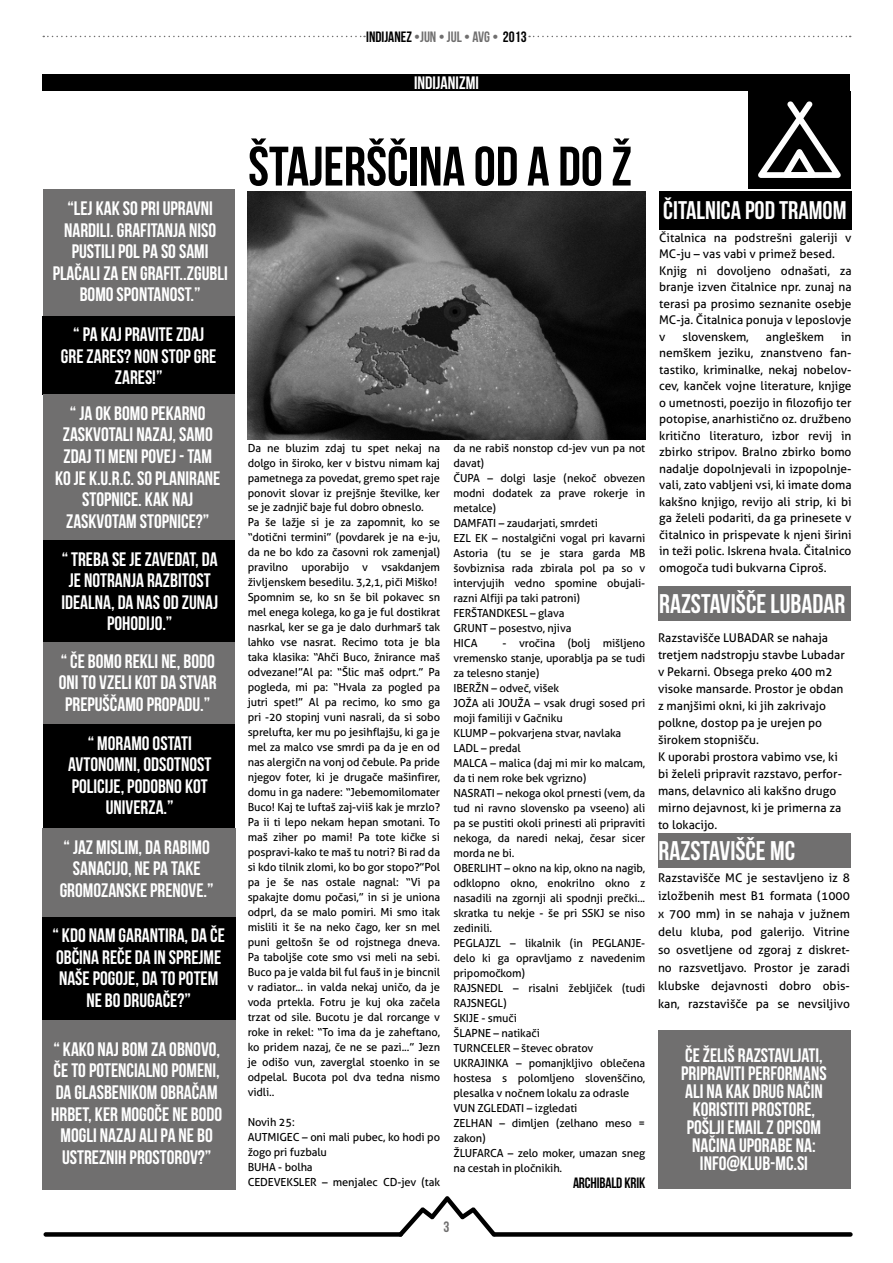
<style>
.page{position:relative;width:893px;height:1263px;background:#fff}
.page>*{position:absolute;margin:0;border:0;box-sizing:border-box;transform-origin:0 0}
.t1{font:55.5px "Bebas Neue";color:#000}
.t2{font:27px "Bebas Neue";color:#fff}
.t3{font:25.5px "Bebas Neue";color:#fff}
.t4{font:19.5px/21.6px "Bebas Neue";color:#fff;text-align:center}
.t5{font:18px "Bebas Neue";color:#fff}
.t6{font:15px "Bebas Neue";color:#000}
.t7{font:15px "Bebas Neue";color:#706f6f}
.t8{font:12px/16.5px "Aller";color:#000}
.t9{font:11.1px/15px "Aller";letter-spacing:-.01em;color:#000}
.s1{color:#706f6f}
</style>
<div class="page">
<svg style="left:43px;top:36px;width:322px;height:1px"></svg>
<svg style="left:529px;top:36px;width:322px;height:1px"></svg>
<svg style="left:400px;top:1196px;width:95px;height:41px"></svg>
<div style="left:44px;top:1232px;width:359px;height:5px;background:#000;border-radius:2px"></div>
<div style="left:493px;top:1232px;width:360px;height:5px;background:#000;border-radius:2px"></div>
<div style="left:43px;top:74px;width:807px;height:17px;background:#000"></div>
<div style="left:658px;top:1030px;width:192px;height:158px;background:#706f6f"></div>
<div style="left:659px;top:191px;width:192px;height:39px;background:#000"></div>
<div style="left:658px;top:586px;width:192px;height:34px;background:#706f6f"></div>
<div style="left:659px;top:833px;width:192px;height:34px;background:#706f6f"></div>
<div style="left:748px;top:91px;width:102px;height:98px;background:#000"></div>
<svg style="left:758px;top:101px;width:83px;height:77px"></svg>
<img style="left:248px;top:192px;width:397px;height:248px">
<div style="left:44px;top:530px;width:191px;height:114px;background:#000"></div>
<div style="left:44px;top:724px;width:191px;height:104px;background:#000"></div>
<div style="left:42px;top:917px;width:194px;height:103px;background:#000"></div>
<div style="left:42px;top:316px;width:193px;height:78px;background:#000"></div>
<div style="left:44px;top:642px;width:191px;height:82px;background:#706f6f"></div>
<div style="left:42px;top:828px;width:194px;height:89px;background:#706f6f"></div>
<div style="left:42px;top:1020px;width:194px;height:169px;background:#706f6f"></div>
<div style="left:44px;top:394px;width:191px;height:145px;background:#706f6f"></div>
<div style="left:44px;top:190px;width:191px;height:126px;background:#706f6f"></div>
<h3 class="t4" style="left:53px;top:197px;width:177px">“LEJ KAK SO PRI UPRAVNI<br>NARDILI. GRAFITANJA NISO<br>PUSTILI POL PA SO SAMI<br>PLAČALI ZA EN GRAFIT..ZGUBLI<br>BOMO SPONTANOST.”</h3>
<h3 class="t4" style="left:61px;top:323px;width:157px">“ PA KAJ PRAVITE ZDAJ<br>GRE ZARES? NON STOP GRE<br>ZARES!”</h3>
<h3 class="t4" style="left:55px;top:402px;width:167px">“ JA OK BOMO PEKARNO<br>ZASKVOTALI NAZAJ, SAMO<br>ZDAJ TI MENI POVEJ - TAM<br>KO JE K.U.R.C. SO PLANIRANE<br>STOPNICE. KAK NAJ<br>ZASKVOTAM STOPNICE?”</h3>
<h3 class="t4" style="left:61px;top:548px;width:158px">“ TREBA SE JE ZAVEDAT, DA<br>JE NOTRANJA RAZBITOST<br>IDEALNA, DA NAS OD ZUNAJ<br>POHODIJO.”</h3>
<h3 class="t4" style="left:59px;top:650px;width:159px">“ ČE BOMO REKLI NE, BODO<br>ONI TO VZELI KOT DA STVAR<br>PREPUŠČAMO PROPADU.”</h3>
<h3 class="t4" style="left:68px;top:732px;width:145px">“ MORAMO OSTATI<br>AVTONOMNI, ODSOTNOST<br>POLICIJE, PODOBNO KOT<br>UNIVERZA.”</h3>
<h3 class="t4" style="left:60px;top:836px;width:155px">“ JAZ MISLIM, DA RABIMO<br>SANACIJO, NE PA TAKE<br>GROMOZANSKE PRENOVE.”</h3>
<h3 class="t4" style="left:52px;top:924px;width:174px">“ KDO NAM GARANTIRA, DA ČE<br>OBČINA REČE DA IN SPREJME<br>NAŠE POGOJE, DA TO POTEM<br>NE BO DRUGAČE?”</h3>
<h3 class="t4" style="left:51px;top:1038px;width:172px">“ KAKO NAJ BOM ZA OBNOVO,<br>ČE TO POTENCIALNO POMENI,<br>DA GLASBENIKOM OBRAČAM<br>HRBET, KER MOGOČE NE BODO<br>MOGLI NAZAJ ALI PA NE BO<br>USTREZNIH PROSTOROV?”</h3>
<h3 class="t6" style="left:366px;top:29px;width:162px">INDIJANEZ <span class="s1">•JUN • JUL • AVG •</span> 2013</h3>
<h3 class="t5" style="left:414px;top:73px;width:66px">INDIJANIZMI</h3>
<h1 class="t1" style="left:248px;top:136px;width:385px">ŠTAJERŠČINA OD A DO Ž</h1>
<p class="t9" style="left:248px;top:440px;width:194px">Da ne bluzim zdaj tu spet nekaj na dolgo in široko, ker v bistvu nimam kaj pametnega za povedat, gremo spet raje ponovit slovar iz prejšnje številke, ker se je zadnjič baje ful dobro obneslo.<br>Pa še lažje si je za zapomnit, ko se “dotični termini” (povdarek je na e-ju, da ne bo kdo za časovni rok zamenjal) pravilno uporabijo v vsakdanjem življenskem besedilu. 3,2,1, piči Miško!<br>Spomnim se, ko sn še bil pokavec sn mel enega kolega, ko ga je ful dostikrat nasrkal, ker se ga je dalo durhmarš tak lahko vse nasrat. Recimo tota je bla taka klasika: “Ahči Buco, žnirance maš odvezane!”Al pa: “Šlic maš odprt.” Pa pogleda, mi pa: “Hvala za pogled pa jutri spet!” Al pa recimo, ko smo ga pri -20 stopinj vuni nasrali, da si sobo sprelufta, ker mu po jesihflajšu, ki ga je mel za malco vse smrdi pa da je en od nas alergičn na vonj od čebule. Pa pride njegov foter, ki je drugače mašinfirer, domu in ga nadere: “Jebemomilomater Buco! Kaj te luftaš zaj-viiš kak je mrzlo?<br>Pa ii ti lepo nekam hepan smotani. To maš ziher po mami! Pa tote kičke si pospravi-kako te maš tu notri? Bi rad da si kdo tilnik zlomi, ko bo gor stopo?”Pol pa je še nas ostale nagnal: “Vi pa spakajte domu počasi,” in si je uniona odprl, da se malo pomiri. Mi smo itak mislili it še na neko čago, ker sn mel puni geltošn še od rojstnega dneva.<br>Pa taboljše cote smo vsi meli na sebi.<br>Buco pa je valda bil ful fauš in je bincnil v radiator... in valda nekaj uničo, da je voda prtekla. Fotru je kuj oka začela trzat od sile. Bucotu je dal rorcange v roke in rekel: “To ima da je zaheftano, ko pridem nazaj, če ne se pazi...” Jezn je odišo vun, zaverglal stoenko in se odpelal. Bucota pol dva tedna nismo vidli..</p>
<p class="t9" style="left:248px;top:1115px;width:194px">Novih 25:<br>AUTMIGEC – oni mali pubec, ko hodi po žogo pri fuzbalu<br>BUHA - bolha<br>CEDEVEKSLER – menjalec CD-jev (tak</p>
<p class="t9" style="left:453px;top:441px;width:193px">da ne rabiš nonstop cd-jev vun pa not davat)<br>ČUPA – dolgi lasje (nekoč obvezen modni dodatek za prave rokerje in metalce)<br>DAMFATI – zaudarjati, smrdeti<br>EZL EK – nostalgični vogal pri kavarni<br>Astoria (tu se je stara garda MB šovbiznisa rada zbirala pol pa so v intervjujih vedno spomine obujali&shy;razni Alfiji pa taki patroni)<br>FERŠTANDKESL – glava<br>GRUNT – posestvo, njiva<br>HICA</p>
<p class="t9" style="left:453px;top:636px;width:193px;text-indent:49px">- vročina (bolj mišljeno vremensko stanje, uporablja pa se tudi za telesno stanje)<br>IBERŽN – odveč, višek<br>JOŽA ali JOUŽA – vsak drugi sosed pri moji familiji v Gačniku<br>KLUMP – pokvarjena stvar, navlaka<br>LADL – predal<br>MALCA – malica (daj mi mir ko malcam, da ti nem roke bek vgrizno)<br>NASRATI – nekoga okol prnesti (vem, da tud ni ravno slovensko pa vseeno) ali pa se pustiti okoli prinesti ali pripraviti nekoga, da naredi nekaj, česar sicer morda ne bi.<br>OBERLIHT – okno na kip, okno na nagib, odklopno okno, enokrilno okno z nasadili na zgornji ali spodnji prečki... skratka tu nekje - še pri SSKJ se niso zedinili.<br>PEGLAJZL – likalnik (in PEGLANJE&shy;delo ki ga opravljamo z navedenim pripomočkom)<br>RAJSNEDL – risalni žebljiček (tudi<br>RAJSNEGL)<br>SKIJE - smuči<br>ŠLAPNE – natikači<br>TURNCELER – števec obratov<br>UKRAJINKA – pomanjkljivo oblečena hostesa s polomljeno slovenščino, plesalka v nočnem lokalu za odrasle<br>VUN ZGLEDATI – izgledati<br>ZELHAN – dimljen (zelhano meso = zakon)<br>ŽLUFARCA – zelo moker, umazan sneg na cestah in pločnikih.</p>
<h3 class="t6" style="left:573px;top:1174px;width:74px">ARCHIBALD KRIK</h3>
<h3 class="t7" style="left:443px;top:1218px;width:7px">3</h3>
<h3 class="t3" style="left:663px;top:197px;width:185px">ČITALNICA POD TRAMOM</h3>
<p class="t8" style="left:659px;top:229px;width:194px">Čitalnica na podstrešni galeriji v<br>MC-ju – vas vabi v primež besed.<br>Knjig ni dovoljeno odnašati, za branje izven čitalnice npr. zunaj na terasi pa prosimo seznanite osebje<br>MC-ja. Čitalnica ponuja v leposlovje v</p>
<p class="t8" style="left:682px;top:328px;width:68px">slovenskem,</p>
<p class="t8" style="left:766px;top:328px;width:60px">angleškem</p>
<p class="t8" style="left:659px;top:328px;width:194px;text-align:justify;text-indent:182px">in nemškem jeziku, znanstveno fan&shy;tastiko, kriminalke, nekaj nobelov&shy;cev, kanček vojne literature, knjige o umetnosti, poezijo in filozofijo ter potopise, anarhistično oz. družbeno kritično literaturo, izbor revij in zbirko stripov. Bralno zbirko bomo nadalje dopolnjevali in izpopolnje&shy;vali, zato vabljeni vsi, ki imate doma kakšno knjigo, revijo ali strip, ki bi ga želeli podariti, da ga prinesete v čitalnico in prispevate k njeni širini in teži polic. Iskrena hvala. Čitalnico omogoča tudi bukvarna Ciproš.</p>
<h2 class="t2" style="left:659px;top:589px;width:188px">RAZSTAVIŠČE LUBADAR</h2>
<p class="t8" style="left:658px;top:629px;width:188px;line-height:17px">Razstavišče LUBADAR se nahaja tretjem nadstropju stavbe Lubadar v Pekarni. Obsega preko 400 m2 visoke mansarde. Prostor je obdan z manjšimi okni, ki jih zakrivajo polkne, dostop pa je urejen po širokem stopnišču.<br>K uporabi prostora vabimo vse, ki bi želeli pripravit razstavo, perfor&shy;mans, delavnico ali kakšno drugo mirno dejavnost, ki je primerna za to lokacijo.</p>
<h2 class="t2" style="left:659px;top:835px;width:138px">RAZSTAVIŠČE MC</h2>
<p class="t8" style="left:658px;top:869px;width:193px;line-height:18px;text-align:justify">Razstavišče MC je sestavljeno iz 8 izložbenih mest B1 formata (1000 x 700 mm) in se nahaja v južnem delu kluba, pod galerijo. Vitrine so osvetljene od zgoraj z diskret&shy;no razsvetljavo. Prostor je zaradi klubske dejavnosti dobro obis&shy;kan, razstavišče pa se nevsiljivo</p>
<h3 class="t4" style="left:681px;top:1046px;width:147px;line-height:18px">ČE ŽELIŠ RAZSTAVLJATI,<br>PRIPRAVITI PERFORMANS<br>ALI NA KAK DRUG NAČIN<br>KORISTITI PROSTORE,<br>POŠLJI EMAIL Z OPISOM<br>NAČINA UPORABE NA:<br>INFO@KLUB-MC.SI</h3>
</div>
